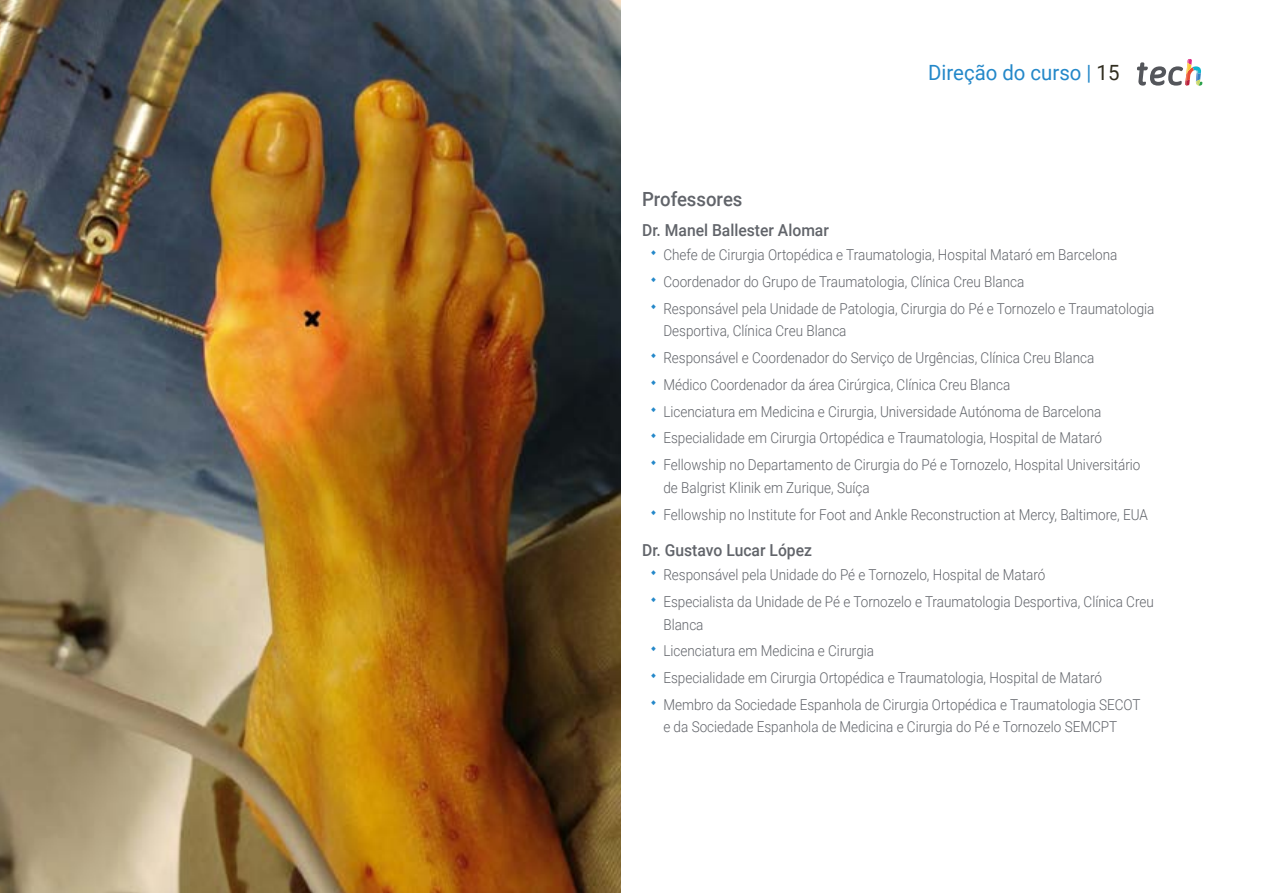
<style>
.page{position:relative;width:1263px;height:893px;background:#fff}
.page>*{position:absolute;margin:0;border:0;box-sizing:border-box;transform-origin:0 0}
.t1{font:21px "Roboto";color:#2488c9}
.t2{font:500 19.5px "Roboto";color:#61646a;scale:.95 1}
.t3{font:500 16.5px "Roboto";color:#61646a;scale:.95 1}
.t4{font:300 15px/26.7px "Roboto";color:#61646a;scale:.9 1}
.s1{color:#312e20}
</style>
<div class="page">
<svg style="left:1137px;top:59px;width:65px;height:27px"></svg>
<img style="left:0;top:0;width:621px;height:893px">
<h1 class="t1" style="left:928px;top:57px;width:193px">Direção do curso | <span class="s1">15</span></h1>
<h2 class="t2" style="left:642px;top:185px;width:107px">Professores</h2>
<p class="t3" style="left:642px;top:218px;width:198px">Dr. Manel Ballester Alomar</p>
<p class="t4" style="left:663px;top:241px;width:547px">Chefe de Cirurgia Ortopédica e Traumatologia, Hospital Mataró em Barcelona<br>Coordenador do Grupo de Traumatologia, Clínica Creu Blanca<br>Responsável pela Unidade de Patologia, Cirurgia do Pé e Tornozelo e Traumatologia</p>
<p class="t4" style="left:663px;top:317px;width:532px">Desportiva, Clínica Creu Blanca<br>Responsável e Coordenador do Serviço de Urgências, Clínica Creu Blanca Médico Coordenador da área Cirúrgica, Clínica Creu Blanca<br>Licenciatura em Medicina e Cirurgia, Universidade Autónoma de Barcelona Especialidade em Cirurgia Ortopédica e Traumatologia, Hospital de Mataró Fellowship no Departamento de Cirurgia do Pé e Tornozelo, Hospital Universitário</p>
<p class="t4" style="left:663px;top:473px;width:540px">de Balgrist Klinik em Zurique, Suíça<br>Fellowship no Institute for Foot and Ankle Reconstruction at Mercy, Baltimore, EUA</p>
<p class="t3" style="left:642px;top:538px;width:180px">Dr. Gustavo Lucar López</p>
<p class="t4" style="left:663px;top:561px;width:546px">Responsável pela Unidade do Pé e Tornozelo, Hospital de Mataró<br>Especialista da Unidade de Pé e Tornozelo e Traumatologia Desportiva, Clínica Creu</p>
<p class="t4" style="left:663px;top:610px;width:532px">Blanca<br>Licenciatura em Medicina e Cirurgia<br>Especialidade em Cirurgia Ortopédica e Traumatologia, Hospital de Mataró Membro da Sociedade Espanhola de Cirurgia Ortopédica e Traumatologia SECOT</p>
<p class="t4" style="left:663px;top:713px;width:506px">e da Sociedade Espanhola de Medicina e Cirurgia do Pé e Tornozelo SEMCPT</p>
</div>
